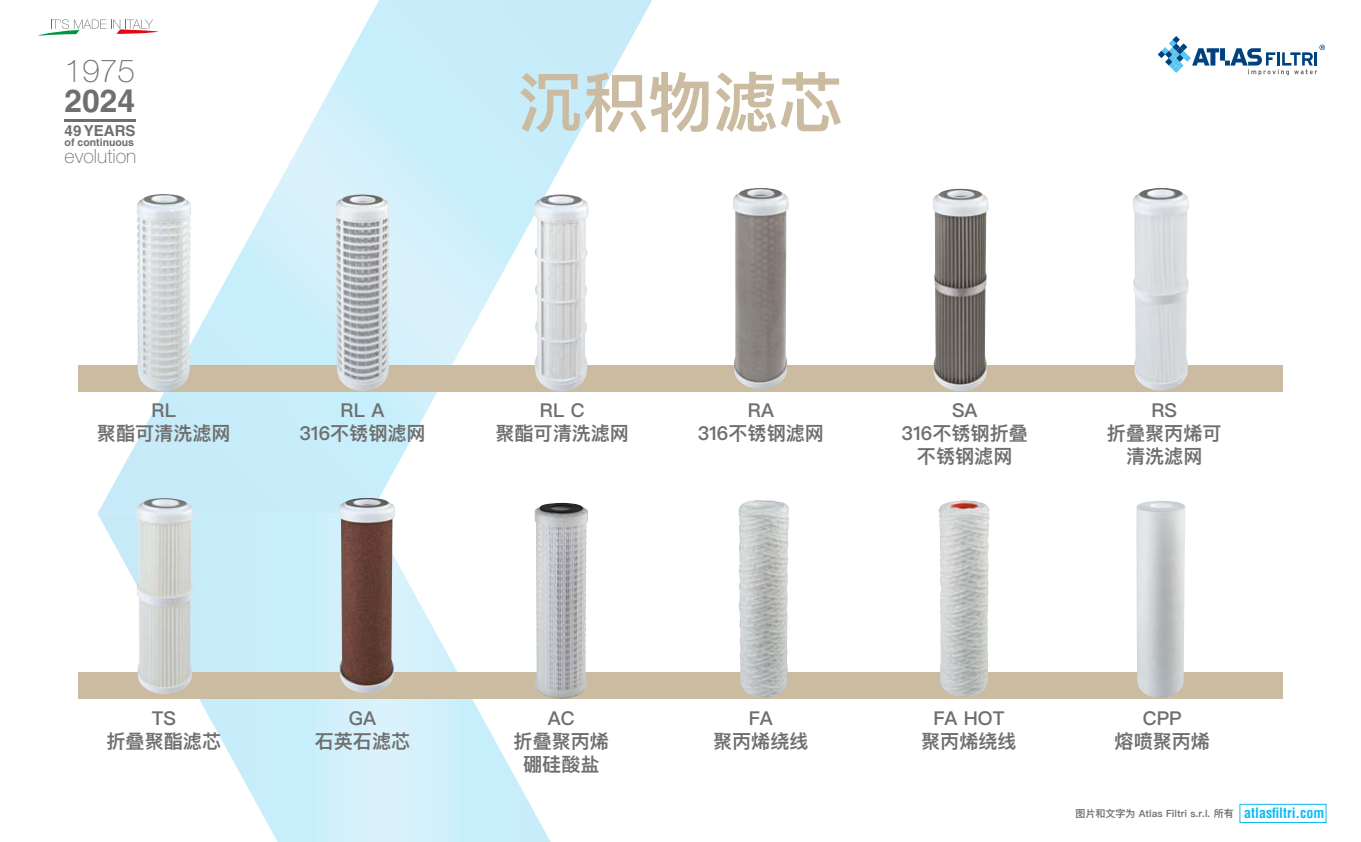
<style>
.page{position:relative;width:1361px;height:842px;background:#fff}
.page>*{position:absolute;margin:0;border:0;box-sizing:border-box;transform-origin:0 0}
.t1{font:600 65.2px "Ping Fang SC";color:#cbbba0}
.t2{font:100 31.7px "Helvetica Neue LT Std";color:#706f6f}
.t3{font:700 31.7px "Helvetica LT Std";color:#706f6f}
.t4{font:100 19.5px "Helvetica Neue LT Std";color:#706f6f}
.t5{font:600 19.1px/22.9px "Ping Fang SC";color:#706f6f;text-align:center}
.t6{font:700 15.1px "Helvetica LT Std";color:#706f6f}
.t7{font:700 10.5px "Helvetica LT Std";color:#706f6f}
.t8{font:600 10px "Ping Fang SC";color:#706f6f}
.s1{font-family:"Helvetica LT Std";font-weight:700;font-stretch:condensed;font-size:14px;color:#0bbbef}
</style>
<div class="page">
<svg style="left:97px;top:0;width:573px;height:514px"></svg>
<svg style="left:98px;top:514px;width:490px;height:328px"></svg>
<div style="left:78px;top:365px;width:1205px;height:26px;background:#cbbba0"></div>
<div style="left:78px;top:672px;width:1205px;height:27px;background:#cbbba0"></div>
<img style="left:335px;top:196px;width:55px;height:195px">
<img style="left:534px;top:194px;width:55px;height:197px">
<img style="left:136px;top:194px;width:55px;height:197px">
<img style="left:733px;top:188px;width:56px;height:201px">
<img style="left:933px;top:189px;width:55px;height:202px">
<img style="left:1133px;top:188px;width:56px;height:203px">
<img style="left:136px;top:498px;width:57px;height:196px">
<img style="left:338px;top:498px;width:57px;height:195px">
<img style="left:535px;top:504px;width:52px;height:195px">
<img style="left:738px;top:500px;width:50px;height:198px">
<img style="left:938px;top:500px;width:50px;height:197px">
<img style="left:1136px;top:501px;width:49px;height:197px">
<div style="left:1239px;top:804px;width:87px;height:19px;border:1px solid #0bbbef"></div>
<svg style="left:38px;top:19px;width:121px;height:17px"></svg>
<hr style="left:65px;top:119px;width:71px;height:3px;background:#706f6f">
<svg style="left:1157px;top:36px;width:168px;height:39px"></svg>
<h2 class="t2" style="left:65px;top:53px;width:72px">1975</h2>
<h2 class="t3" style="left:65px;top:82px;width:72px">2024</h2>
<p class="t6" style="left:65px;top:122px;width:73px">49 YEARS</p>
<p class="t7" style="left:65px;top:136px;width:71px">of continuous</p>
<p class="t4" style="left:65px;top:145px;width:73px">evolution</p>
<h1 class="t1" style="left:518px;top:62px;width:327px">沉积物滤芯</h1>
<p class="t5" style="left:97px;top:398px;width:135px">RL<br>聚酯可清洗滤网</p>
<p class="t5" style="left:299px;top:398px;width:128px">RL A<br>316不锈钢滤网</p>
<p class="t5" style="left:495px;top:398px;width:135px">RL C<br>聚酯可清洗滤网</p>
<p class="t5" style="left:901px;top:398px;width:128px">SA<br>316不锈钢折叠不锈钢滤网</p>
<p class="t5" style="left:697px;top:398px;width:128px">RA<br>316不锈钢滤网</p>
<p class="t5" style="left:1107px;top:398px;width:116px">RS<br>折叠聚丙烯可清洗滤网</p>
<p class="t5" style="left:106px;top:707px;width:116px">TS<br>折叠聚酯滤芯</p>
<p class="t5" style="left:315px;top:707px;width:97px">GA<br>石英石滤芯</p>
<p class="t5" style="left:514px;top:707px;width:97px">AC<br>折叠聚丙烯硼硅酸盐</p>
<p class="t5" style="left:713px;top:707px;width:97px">FA<br>聚丙烯绕线</p>
<p class="t5" style="left:921px;top:707px;width:97px">FA HOT<br>聚丙烯绕线</p>
<p class="t5" style="left:1114px;top:707px;width:97px">CPP<br>熔喷聚丙烯</p>
<p class="t8" style="left:1075px;top:807px;width:250px">图片和文字为 Atlas Filtri s.r.l. 所有 <span class="s1">atlasfiltri.com</span></p>
</div>
